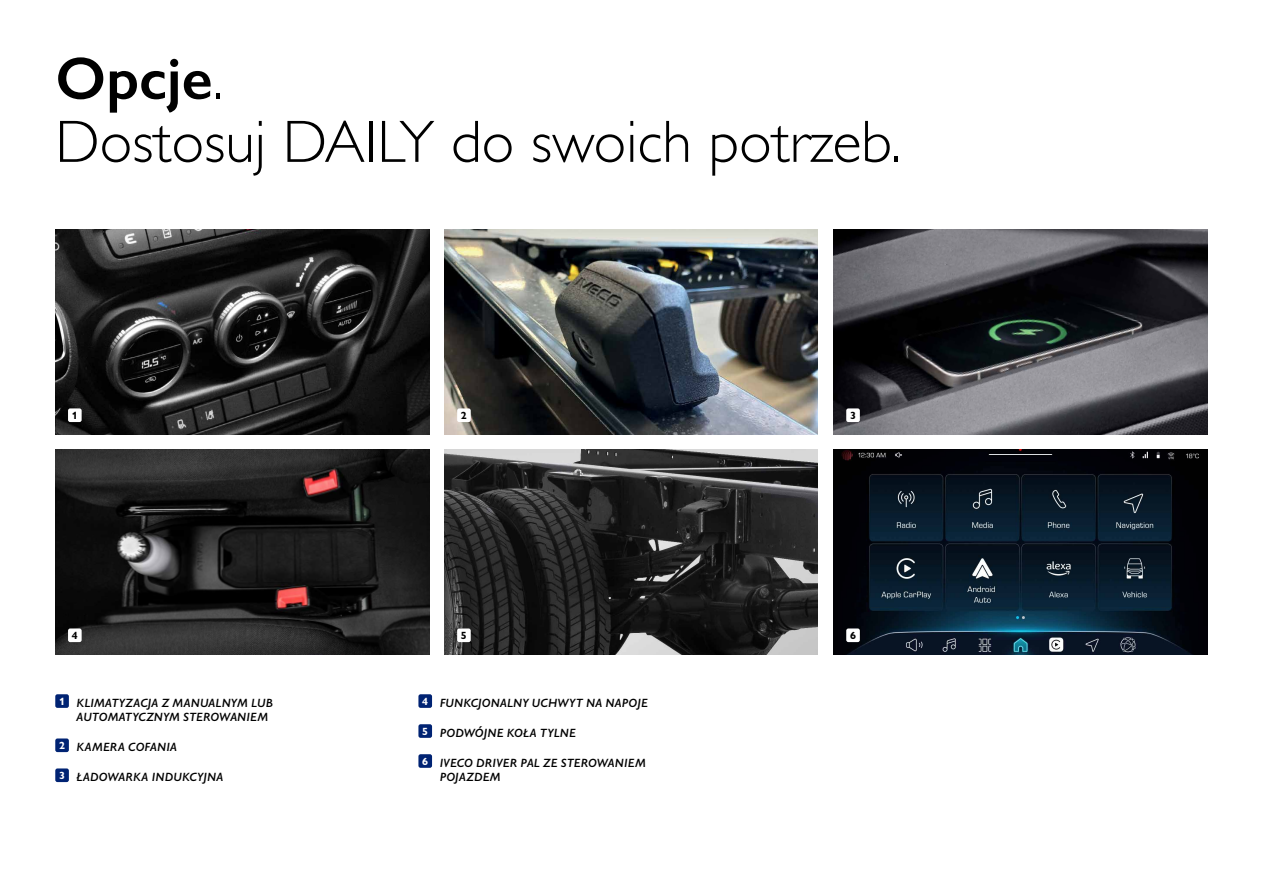
<style>
.page{position:relative;width:1263px;height:893px;background:#fff}
.page>*{position:absolute;margin:0;border:0;box-sizing:border-box;transform-origin:0 0}
.t1{font:300 60px/63px "Gill Sans";color:#000}
.t2{font:italic 600 12px/14.2px "Gill Sans";letter-spacing:.015em;color:#000}
.t3{font:700 10.5px "Gill Sans Nova";color:#000}
.s1{font-weight:600}
</style>
<div class="page">
<img style="left:444px;top:450px;width:374px;height:205px">
<img style="left:833px;top:450px;width:375px;height:205px">
<img style="left:55px;top:230px;width:374px;height:205px">
<img style="left:55px;top:450px;width:374px;height:205px">
<img style="left:444px;top:230px;width:374px;height:205px">
<img style="left:833px;top:230px;width:375px;height:205px">
<div style="left:68px;top:408px;width:14px;height:14px;background:#fff;border-radius:2px"></div>
<div style="left:68px;top:628px;width:14px;height:14px;background:#fff;border-radius:2px"></div>
<div style="left:457px;top:408px;width:14px;height:14px;background:#fff;border-radius:2px"></div>
<div style="left:457px;top:628px;width:14px;height:14px;background:#fff;border-radius:2px"></div>
<div style="left:846px;top:408px;width:14px;height:14px;background:#fff;border-radius:2px"></div>
<div style="left:846px;top:628px;width:14px;height:14px;background:#fff;border-radius:2px"></div>
<div style="left:55px;top:694px;width:14px;height:14px;background:#002373;border-radius:2px"></div>
<div style="left:55px;top:738px;width:14px;height:14px;background:#002373;border-radius:2px"></div>
<div style="left:55px;top:768px;width:14px;height:14px;background:#002373;border-radius:2px"></div>
<div style="left:418px;top:694px;width:14px;height:14px;background:#002373;border-radius:2px"></div>
<div style="left:418px;top:724px;width:14px;height:14px;background:#002373;border-radius:2px"></div>
<div style="left:418px;top:754px;width:14px;height:14px;background:#002373;border-radius:2px"></div>
<h1 class="t1" style="left:55px;top:45px;width:847px"><span class="s1">Opcje</span>.<br>Dostosuj DAILY do swoich potrzeb.</h1>
<p class="t3" style="left:72px;top:409px;width:7px">1</p>
<p class="t3" style="left:461px;top:409px;width:7px">2</p>
<p class="t3" style="left:850px;top:409px;width:7px">3</p>
<p class="t3" style="left:72px;top:629px;width:7px">4</p>
<p class="t3" style="left:461px;top:629px;width:7px">5</p>
<p class="t3" style="left:850px;top:629px;width:7px">6</p>
<p class="t2" style="left:77px;top:696px;width:198px;text-indent:-17px"><sup>1</sup> KLIMATYZACJA Z MANUALNYM LUB<br>AUTOMATYCZNYM STEROWANIEM</p>
<p class="t2" style="left:59px;top:740px;width:119px"><sup>2</sup> KAMERA COFANIA</p>
<p class="t2" style="left:59px;top:770px;width:166px"><sup>3</sup> ŁADOWARKA INDUKCYJNA</p>
<p class="t2" style="left:422px;top:696px;width:227px"><sup>4</sup> FUNKCJONALNY UCHWYT NA NAPOJE</p>
<p class="t2" style="left:422px;top:726px;width:155px"><sup>5</sup> PODWÓJNE KOŁA TYLNE</p>
<p class="t2" style="left:440px;top:756px;width:208px;text-indent:-17px"><sup>6</sup> IVECO DRIVER PAL ZE STEROWANIEM<br>POJAZDEM</p>
</div>
